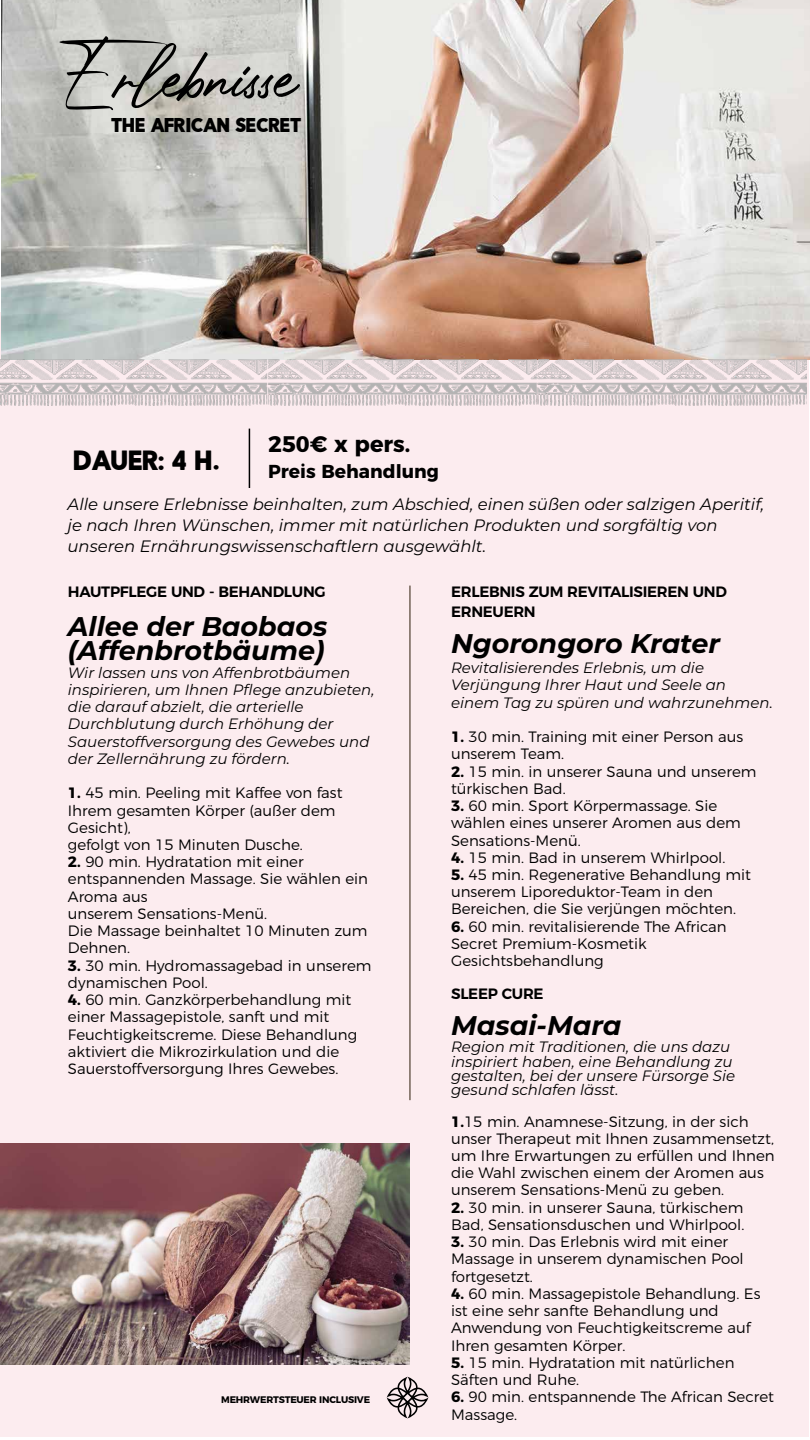
<style>
.page{position:relative;width:810px;height:1440px;background:#fff}
.page>*{position:absolute;margin:0;border:0;box-sizing:border-box;transform-origin:0 0}
.t1{font:87.22px "Photograph Signature";color:#000}
.t2{font:italic 700 27px/24.8px "Montserrat";color:#000}
.t3{font:26.55px "Sovereign";color:#000}
.t4{font:700 22.5px "Montserrat";color:#000}
.t5{font:19.05px "Sovereign";color:#000}
.t6{font:700 18.75px "Montserrat";color:#000}
.t7{font:italic 16.5px/21px "Montserrat";color:#000}
.t8{font:300 15px/17.2px "Montserrat";color:#000}
.t9{font:italic 15px/17.2px "Montserrat";color:#000}
.t10{font:600 15px/20.2px "Montserrat";letter-spacing:-.02em;color:#000}
.t11{font:700 9.52px "Montserrat";letter-spacing:-.02em;color:#000}
.s1{font-weight:700}
</style>
<div class="page">
<div style="left:0;top:312px;width:809px;height:1125px;background:#fcecef"></div>
<svg style="left:387px;top:1377px;width:41px;height:41px"></svg>
<img style="left:2px;top:0;width:808px;height:359px">
<img style="left:0;top:359px;width:807px;height:47px">
<hr style="left:409px;top:586px;width:2px;height:514px;background:#736357">
<hr style="left:249px;top:429px;width:1px;height:59px;background:#000">
<img style="left:0;top:1143px;width:410px;height:221px">
<h1 class="t1" style="left:58px;top:-1px;width:241px">Erlebnisse</h1>
<p class="t5" style="left:112px;top:117px;width:192px">THE AFRICAN SECRET</p>
<h3 class="t3" style="left:74px;top:448px;width:146px">DAUER: 4 H.</h3>
<h3 class="t4" style="left:268px;top:425px;width:144px">250€ x pers.</h3>
<p class="t6" style="left:268px;top:456px;width:172px">Preis Behandlung</p>
<p class="t7" style="left:68px;top:493px;width:698px">Alle unsere Erlebnisse beinhalten, zum Abschied, einen süßen oder salzigen Aperitif, je nach Ihren Wünschen, immer mit natürlichen Produkten und sorgfältig von unseren Ernährungswissenschaftlern ausgewählt.</p>
<p class="t10" style="left:68px;top:580px;width:259px">HAUTPFLEGE UND - BEHANDLUNG</p>
<h2 class="t2" style="left:68px;top:612px;width:261px">Allee der Baobaos (Affenbrotbäume)</h2>
<p class="t9" style="left:68px;top:663px;width:308px">Wir lassen uns von Affenbrotbäumen inspirieren, um Ihnen Pflege anzubieten, die darauf abzielt, die arterielle Durchblutung durch Erhöhung der Sauerstoffversorgung des Gewebes und der Zellernährung zu fördern.</p>
<p class="t8" style="left:68px;top:783px;width:276px"><span class="s1">1.</span> 45 min. Peeling mit Kaffee von fast<br>Ihrem gesamten Körper (außer dem<br>Gesicht),<br>gefolgt von 15 Minuten Dusche.</p>
<p class="t8" style="left:68px;top:852px;width:302px"><span class="s1">2.</span> 90 min. Hydratation mit einer entspannenden Massage. Sie wählen ein<br>Aroma aus<br>unserem Sensations-Menü.<br>Die Massage beinhaltet 10 Minuten zum<br>Dehnen.</p>
<p class="t8" style="left:68px;top:955px;width:305px"><span class="s1">3.</span> 30 min. Hydromassagebad in unserem dynamischen Pool.</p>
<p class="t8" style="left:68px;top:990px;width:291px"><span class="s1">4.</span> 60 min. Ganzkörperbehandlung mit einer Massagepistole, sanft und mit Feuchtigkeitscreme. Diese Behandlung aktiviert die Mikrozirkulation und die Sauerstoffversorgung Ihres Gewebes.</p>
<p class="t11" style="left:221px;top:1392px;width:150px">MEHRWERTSTEUER INCLUSIVE</p>
<p class="t10" style="left:451px;top:580px;width:277px">ERLEBNIS ZUM REVITALISIEREN UND<br>ERNEUERN</p>
<h2 class="t2" style="left:451px;top:630px;width:271px">Ngorongoro Krater</h2>
<p class="t9" style="left:451px;top:659px;width:323px">Revitalisierendes Erlebnis, um die<br>Verjüngung Ihrer Haut und Seele an einem Tag zu spüren und wahrzunehmen.</p>
<p class="t8" style="left:451px;top:727px;width:294px"><span class="s1">1.</span> 30 min. Training mit einer Person aus unserem Team.</p>
<p class="t8" style="left:451px;top:761px;width:307px"><span class="s1">2.</span> 15 min. in unserer Sauna und unserem türkischen Bad.</p>
<p class="t8" style="left:451px;top:796px;width:291px"><span class="s1">3.</span> 60 min. Sport Körpermassage. Sie wählen eines unserer Aromen aus dem<br>Sensations-Menü.</p>
<p class="t8" style="left:451px;top:848px;width:276px"><span class="s1">4.</span> 15 min. Bad in unserem Whirlpool.</p>
<p class="t8" style="left:451px;top:865px;width:301px"><span class="s1">5.</span> 45 min. Regenerative Behandlung mit unserem Liporeduktor-Team in den<br>Bereichen, die Sie verjüngen möchten.</p>
<p class="t8" style="left:451px;top:916px;width:277px"><span class="s1">6.</span> 60 min. revitalisierende The African<br>Secret Premium-Kosmetik<br>Gesichtsbehandlung</p>
<p class="t10" style="left:451px;top:982px;width:94px">SLEEP CURE</p>
<h2 class="t2" style="left:451px;top:1012px;width:172px">Masai-Mara</h2>
<p class="t9" style="left:451px;top:1039px;width:286px;line-height:14.2px">Region mit Traditionen, die uns dazu inspiriert haben, eine Behandlung zu gestalten, bei der unsere Fürsorge Sie gesund schlafen lässt.</p>
<p class="t8" style="left:451px;top:1111px;width:325px"><span class="s1">1.</span>15 min. Anamnese-Sitzung, in der sich unser Therapeut mit Ihnen zusammensetzt, um Ihre Erwartungen zu erfüllen und Ihnen die Wahl zwischen einem der Aromen aus unserem Sensations-Menü zu geben.</p>
<p class="t8" style="left:451px;top:1197px;width:295px"><span class="s1">2.</span> 30 min. in unserer Sauna, türkischem<br>Bad, Sensationsduschen und Whirlpool.</p>
<p class="t8" style="left:451px;top:1232px;width:294px"><span class="s1">3.</span> 30 min. Das Erlebnis wird mit einer<br>Massage in unserem dynamischen Pool fortgesetzt.</p>
<p class="t8" style="left:451px;top:1284px;width:311px"><span class="s1">4.</span> 60 min. Massagepistole Behandlung. Es ist eine sehr sanfte Behandlung und Anwendung von Feuchtigkeitscreme auf Ihren gesamten Körper.</p>
<p class="t8" style="left:451px;top:1353px;width:285px"><span class="s1">5.</span> 15 min. Hydratation mit natürlichen<br>Säften und Ruhe.</p>
<p class="t8" style="left:451px;top:1387px;width:324px"><span class="s1">6.</span> 90 min. entspannende The African Secret<br>Massage.</p>
</div>
